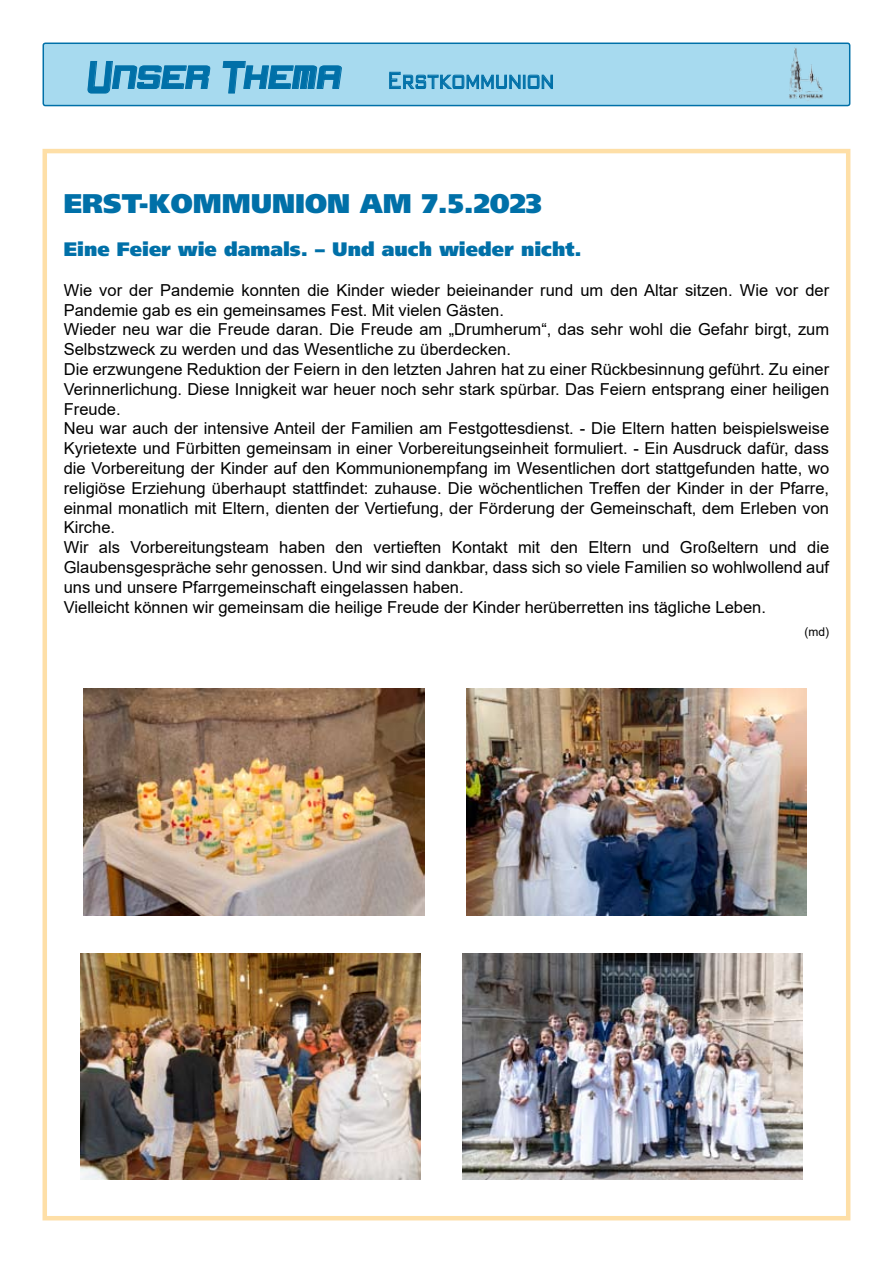
<style>
.page{position:relative;width:893px;height:1263px;background:#fff}
.page>*{position:absolute;margin:0;border:0;box-sizing:border-box;transform-origin:0 0}
.t1{font:300 31.5px "Bank Gothic BT";letter-spacing:-.035em;color:#0070a8;scale:.67 1}
.t2{font:27px "Frutiger LT 95 Ult Blk";color:#0070a8}
.t3{font:19.5px "Frutiger LT 95 Ult Blk";color:#0070a8}
.t4{font:16.5px/19.8px "Arial";color:#000}
.t5{font:12px "Arial";color:#000}
.s1{font-family:"Never Say Die";font-weight:400;font-size:45px}
</style>
<div class="page">
<div style="left:43px;top:149px;width:807px;height:1071px;border:4px solid #fedfa7"></div>
<img style="left:84px;top:689px;width:340px;height:226px">
<img style="left:466px;top:689px;width:340px;height:226px">
<img style="left:81px;top:953px;width:340px;height:227px">
<img style="left:462px;top:953px;width:341px;height:227px">
<div style="left:43px;top:43px;width:807px;height:63px;background:#a7daef;border-radius:2px"></div>
<div style="left:43px;top:43px;width:807px;height:63px;border:2px solid #0070a8;border-radius:2px"></div>
<svg style="left:389px;top:71px;width:164px;height:18px"></svg>
<svg style="left:87px;top:61px;width:124px;height:33px"></svg>
<svg style="left:222px;top:61px;width:120px;height:33px"></svg>
<img style="left:789px;top:48px;width:34px;height:53px">
<h1 class="t1" style="left:89px;top:63px;width:696px"><span class="s1">Unser Thema</span> Erstkommunion</h1>
<h2 class="t2" style="left:64px;top:187px;width:479px">Erst-Kommunion am 7.5.2023</h2>
<p class="t3" style="left:64px;top:237px;width:519px">Eine Feier wie damals. – Und auch wieder nicht.</p>
<p class="t4" style="left:64px;top:280px;width:767px">Wie vor der Pandemie konnten die Kinder wieder beieinander rund um den Altar sitzen. Wie vor der Pandemie gab es ein gemeinsames Fest. Mit vielen Gästen.<br>Wieder neu war die Freude daran. Die Freude am „Drumherum“, das sehr wohl die Gefahr birgt, zum Selbstzweck zu werden und das Wesentliche zu überdecken.<br>Die erzwungene Reduktion der Feiern in den letzten Jahren hat zu einer Rückbesinnung geführt. Zu einer Verinnerlichung. Diese Innigkeit war heuer noch sehr stark spürbar. Das Feiern entsprang einer heiligen Freude.<br>Neu war auch der intensive Anteil der Familien am Festgottesdienst. - Die Eltern hatten beispielsweise Kyrietexte und Fürbitten gemeinsam in einer Vorbereitungseinheit formuliert. - Ein Ausdruck dafür, dass die Vorbereitung der Kinder auf den Kommunionempfang im Wesentlichen dort stattgefunden hatte, wo religiöse Erziehung überhaupt stattfindet: zuhause. Die wöchentlichen Treffen der Kinder in der Pfarre, einmal monatlich mit Eltern, dienten der Vertiefung, der Förderung der Gemeinschaft, dem Erleben von Kirche.<br>Wir als Vorbereitungsteam haben den vertieften Kontakt mit den Eltern und Großeltern und die Glaubensgespräche sehr genossen. Und wir sind dankbar, dass sich so viele Familien so wohlwollend auf uns und unsere Pfarrgemeinschaft eingelassen haben.<br>Vielleicht können wir gemeinsam die heilige Freude der Kinder herüberretten ins tägliche Leben.</p>
<p class="t5" style="left:804px;top:623px;width:26px">(md)</p>
</div>
